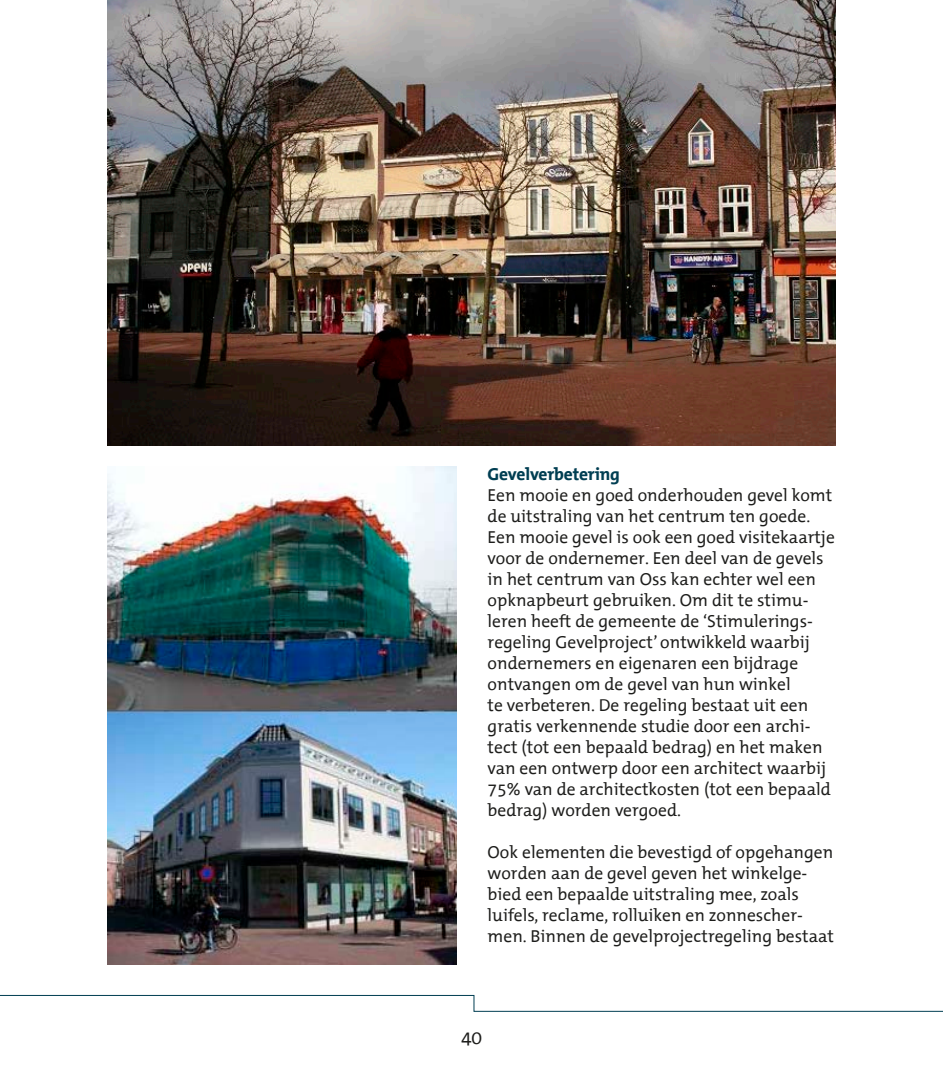
<style>
.page{position:relative;width:943px;height:1092px;background:#fff}
.page>*{position:absolute;margin:0;border:0;box-sizing:border-box;transform-origin:0 0}
.t1{font:19.25px "The Mix Office";color:#1d1d1b}
.t2{font:17.5px/21px "The Mix Office";color:#1d1d1b}
.t3{font:700 17.5px "The Mix Office";letter-spacing:-.01em;color:#003e52}
</style>
<div class="page">
<img style="left:108px;top:466px;width:348px;height:497px">
<img style="left:108px;top:0;width:727px;height:445px">
<svg style="left:0;top:963px;width:943px;height:49px"></svg>
<p class="t3" style="left:487px;top:464px;width:134px">Gevelverbetering</p>
<p class="t2" style="left:487px;top:485px;width:349px">Een mooie en goed onderhouden gevel komt de uitstraling van het centrum ten goede.<br>Een mooie gevel is ook een goed visitekaartje voor de ondernemer. Een deel van de gevels in het centrum van Oss kan echter wel een opknapbeurt gebruiken. Om dit te stimu&shy;leren heeft de gemeente de ‘Stimulerings&shy;regeling Gevelproject’ ontwikkeld waarbij ondernemers en eigenaren een bijdrage ontvangen om de gevel van hun winkel<br>te verbeteren. De regeling bestaat uit een gratis verkennende studie door een archi&shy;tect (tot een bepaald bedrag) en het maken van een ontwerp door een architect waarbij 75% van de architectkosten (tot een bepaald bedrag) worden vergoed.</p>
<p class="t2" style="left:487px;top:842px;width:348px">Ook elementen die bevestigd of opgehangen worden aan de gevel geven het winkelge&shy;bied een bepaalde uitstraling mee, zoals luifels, reclame, rolluiken en zonnescher&shy;men. Binnen de gevelprojectregeling bestaat</p>
<p class="t1" style="left:461px;top:1027px;width:22px">40</p>
</div>
